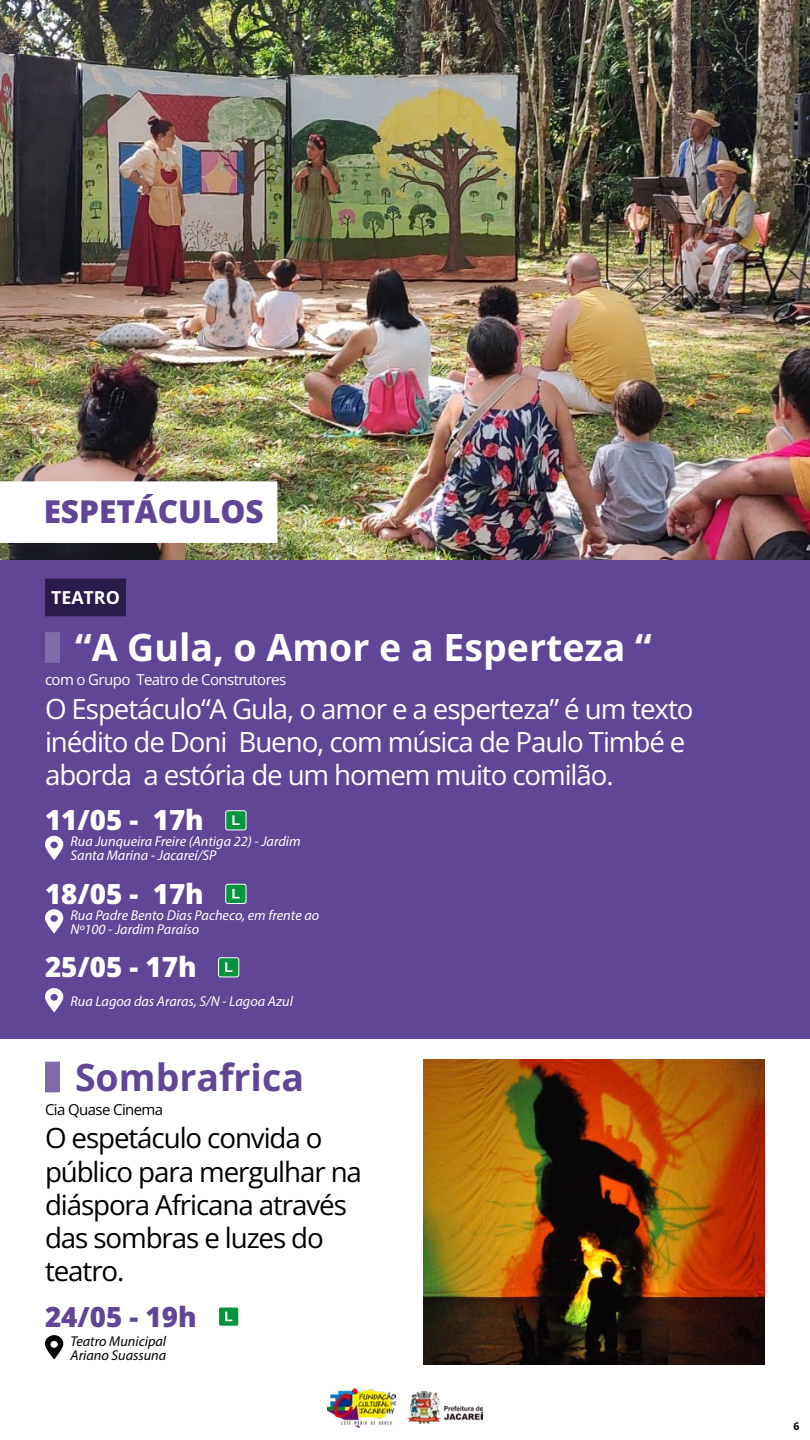
<style>
.page{position:relative;width:810px;height:1440px;background:#fff}
.page>*{position:absolute;margin:0;border:0;box-sizing:border-box;transform-origin:0 0}
.t1{font:700 37.5px "Open Sans";color:#fff}
.t2{font:700 37.5px "Open Sans";color:#614596}
.t3{font:800 31.5px "Open Sans";color:#614596}
.t4{font:27.75px/33.3px "Open Sans";letter-spacing:-.04em;color:#fff}
.t5{font:27.75px/33.3px "Open Sans";letter-spacing:-.04em;color:#000}
.t6{font:800 27.75px "Open Sans";color:#fff}
.t7{font:800 27.75px "Open Sans";color:#614596}
.t8{font:700 17.85px "Open Sans";color:#fff}
.t9{font:15px "Open Sans";letter-spacing:-.04em;color:#fff}
.t10{font:15px "Open Sans";letter-spacing:-.04em;color:#000}
.t11{font:italic 14.25px/14.2px "Myriad Pro";color:#fff}
.t12{font:italic 14.25px/14.2px "Myriad Pro";color:#000}
.t13{font:700 10.5px "Open Sans";color:#000}
</style>
<div class="page">
<img style="left:0;top:0;width:810px;height:561px">
<div style="left:0;top:561px;width:810px;height:478px;background:#614596"></div>
<div style="left:45px;top:578px;width:81px;height:39px;background:#291c4a"></div>
<div style="left:226px;top:811px;width:20px;height:19px;background:#03943d;border-radius:2px"></div>
<div style="left:225px;top:810px;width:21px;height:20px;border:1px solid #fff;border-radius:2px"></div>
<svg style="left:232px;top:815px;width:8px;height:10px"></svg>
<svg style="left:45px;top:836px;width:18px;height:24px"></svg>
<div style="left:226px;top:884px;width:20px;height:19px;background:#03943d;border-radius:2px"></div>
<div style="left:225px;top:884px;width:21px;height:20px;border:1px solid #fff;border-radius:2px"></div>
<svg style="left:232px;top:889px;width:8px;height:9px"></svg>
<svg style="left:45px;top:909px;width:18px;height:25px"></svg>
<div style="left:219px;top:958px;width:20px;height:19px;background:#03943d;border-radius:2px"></div>
<div style="left:218px;top:957px;width:21px;height:20px;border:1px solid #fff;border-radius:2px"></div>
<svg style="left:225px;top:962px;width:7px;height:10px"></svg>
<svg style="left:45px;top:988px;width:18px;height:24px"></svg>
<svg style="left:0;top:478px;width:281px;height:68px"></svg>
<div style="left:45px;top:632px;width:15px;height:31px;background:#806bab"></div>
<div style="left:219px;top:1307px;width:20px;height:19px;background:#03943d;border-radius:2px"></div>
<div style="left:218px;top:1307px;width:21px;height:19px;border:1px solid #fff;border-radius:2px"></div>
<svg style="left:225px;top:1312px;width:7px;height:9px"></svg>
<svg style="left:45px;top:1335px;width:18px;height:24px"></svg>
<img style="left:424px;top:1059px;width:341px;height:306px">
<div style="left:45px;top:1062px;width:15px;height:30px;background:#806bab"></div>
<img style="left:407px;top:1392px;width:76px;height:31px">
<img style="left:327px;top:1388px;width:68px;height:39px">
<h2 class="t3" style="left:44px;top:488px;width:222px">ESPETÁCULOS</h2>
<p class="t8" style="left:51px;top:585px;width:70px">TEATRO</p>
<h1 class="t1" style="left:75px;top:621px;width:578px">“A Gula, o Amor e a Esperteza “</h1>
<p class="t9" style="left:45px;top:670px;width:243px">com o Grupo Teatro de Construtores</p>
<h3 class="t4" style="left:45px;top:691px;width:650px">O Espetáculo“A Gula, o amor e a esperteza” é um texto inédito de Doni Bueno, com música de Paulo Timbé e aborda a estória de um homem muito comilão.</h3>
<h3 class="t6" style="left:45px;top:799px;width:160px">11/05 - 17h</h3>
<p class="t11" style="left:70px;top:834px;width:232px">Rua Junqueira Freire (Antiga 22) - Jardim<br>Santa Marina - Jacareí/SP</p>
<h3 class="t6" style="left:45px;top:873px;width:160px">18/05 - 17h</h3>
<p class="t11" style="left:70px;top:908px;width:250px">Rua Padre Bento Dias Pacheco, em frente ao<br>Nº100 - Jardim Paraíso</p>
<h3 class="t6" style="left:45px;top:946px;width:153px">25/05 - 17h</h3>
<p class="t11" style="left:70px;top:993px;width:224px">Rua Lagoa das Araras, S/N - Lagoa Azul</p>
<h1 class="t2" style="left:75px;top:1051px;width:231px">Sombrafrica</h1>
<p class="t10" style="left:45px;top:1099px;width:120px">Cia Quase Cinema</p>
<h3 class="t5" style="left:45px;top:1121px;width:319px">O espetáculo convida o público para mergulhar na diáspora Africana através das sombras e luzes do teatro.</h3>
<h3 class="t7" style="left:45px;top:1295px;width:153px">24/05 - 19h</h3>
<p class="t12" style="left:70px;top:1333px;width:97px">Teatro Municipal<br>Ariano Suassuna</p>
<p class="t13" style="left:793px;top:1419px;width:8px">6</p>
</div>
